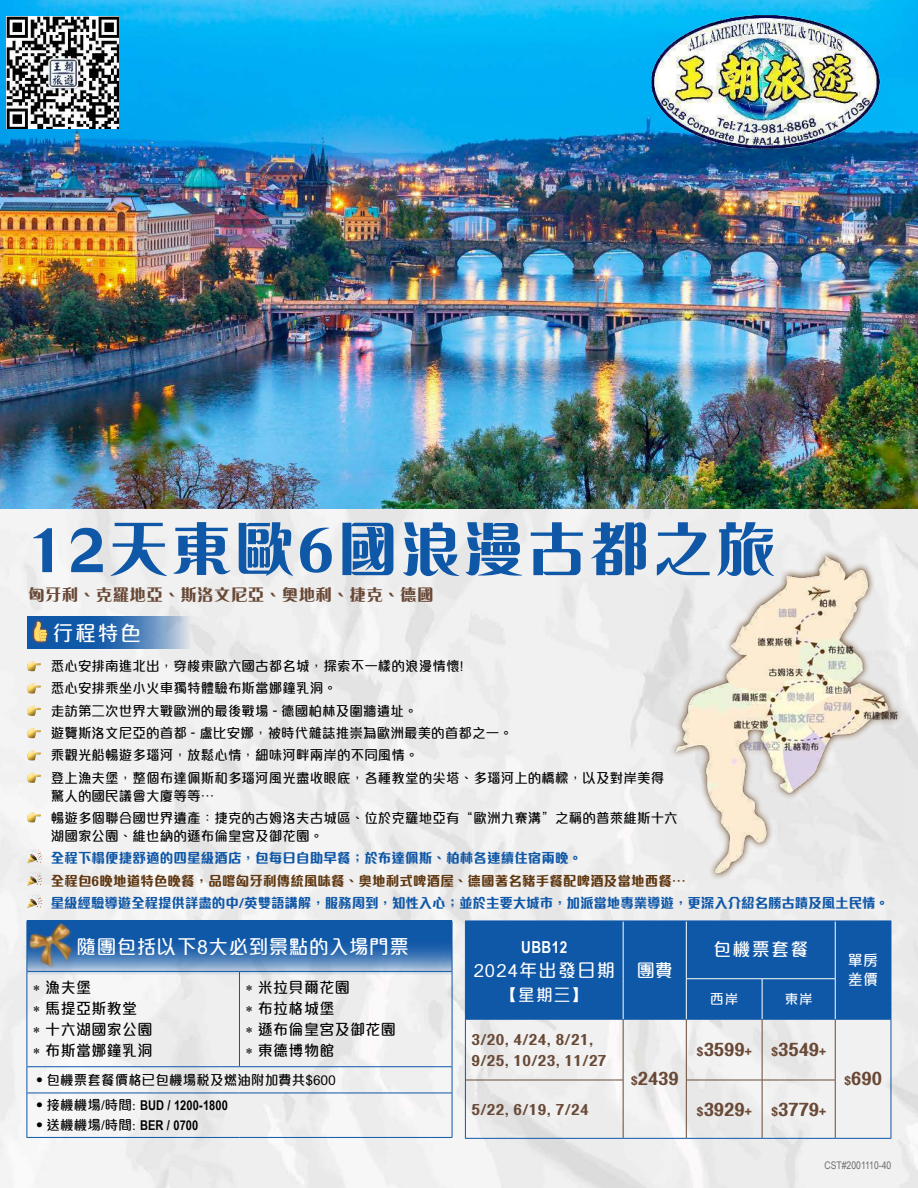
<style>
.page{position:relative;width:918px;height:1188px;background:#fff}
.page>*{position:absolute;margin:0;border:0;box-sizing:border-box;transform-origin:0 0}
.t1{font:800 60px "M Ellan HK";letter-spacing:.05em;color:#0f57a7}
.t2{font:500 21px "M Elle HK";color:#fff}
.t3{font:500 19.5px "M Elle HK";letter-spacing:.03em;color:#fff}
.t4{font:800 18px "M Elle HK";color:#694936}
.t5{font:500 18px "M Elle HK";letter-spacing:.075em;color:#fff}
.t6{font:800 16.5px "M Ellan HK";letter-spacing:.025em;color:#694936}
.t7{font:700 16.5px "Arial Narrow";letter-spacing:.025em;color:#fff}
.t8{font:500 16.5px "M Elle HK";color:#fff}
.t9{font:500 15px/21px "M Elle HK";letter-spacing:.025em;color:#000}
.t10{font:800 15px/21px "M Elle HK";letter-spacing:.025em;color:#694936}
.t11{font:500 15px/19.5px "M Elle HK";color:#fff}
.t12{font:500 13.5px/22.4px "M Elle HK";letter-spacing:.01em;color:#000}
.t13{font:800 13.5px "M Elle HK";letter-spacing:-.005em;color:#0f57a7}
.t14{font:800 13.5px "M Elle HK";letter-spacing:.01em;color:#603811}
.t15{font:700 13.5px "Arial Narrow";letter-spacing:.01em;color:#000}
.t16{font:500 13.5px "M Elle HK";color:#fff}
.t17{font:10.5px "Arial Narrow";color:#6b6b6b}
.s1{font-family:"M Elle HK";font-weight:500}
.s2{font-family:"Arial Narrow";font-weight:700}
.s3{font-size:12px}
</style>
<div class="page">
<img style="left:0;top:509px;width:918px;height:679px">
<img style="left:0;top:0;width:918px;height:509px">
<hr style="left:27px;top:972px;width:1px;height:95px;background:#0f57a7">
<svg style="left:27px;top:1067px;width:1px;height:26px"></svg>
<hr style="left:27px;top:1093px;width:1px;height:44px;background:#0f57a7">
<hr style="left:27px;top:1137px;width:212px;height:1px;background:#0f57a7">
<hr style="left:239px;top:1137px;width:213px;height:1px;background:#0f57a7">
<hr style="left:452px;top:921px;width:1px;height:50px;background:#0f57a7">
<hr style="left:239px;top:972px;width:1px;height:95px;background:#0f57a7">
<hr style="left:452px;top:971px;width:1px;height:96px;background:#0f57a7">
<hr style="left:27px;top:1066px;width:212px;height:1px;background:#0f57a7">
<hr style="left:239px;top:1066px;width:213px;height:1px;background:#0f57a7">
<svg style="left:452px;top:1067px;width:1px;height:26px"></svg>
<hr style="left:27px;top:1093px;width:212px;height:1px;background:#0f57a7">
<hr style="left:239px;top:1093px;width:213px;height:1px;background:#0f57a7">
<hr style="left:452px;top:1093px;width:1px;height:44px;background:#0f57a7">
<svg style="left:85px;top:921px;width:367px;height:54px"></svg>
<img style="left:22px;top:918px;width:63px;height:57px">
<svg style="left:27px;top:616px;width:165px;height:33px"></svg>
<svg style="left:31px;top:618px;width:20px;height:27px"></svg>
<div style="left:663px;top:547px;width:241px;height:334px;background:#ebebeb"></div>
<img style="left:668px;top:550px;width:230px;height:329px">
<div style="left:466px;top:922px;width:425px;height:97px;background:#0f57a7"></div>
<hr style="left:623px;top:1019px;width:1px;height:61px;background:#694936">
<hr style="left:686px;top:1019px;width:1px;height:61px;background:#694936">
<hr style="left:762px;top:1019px;width:1px;height:61px;background:#694936">
<hr style="left:835px;top:1019px;width:1px;height:61px;background:#694936">
<hr style="left:466px;top:1080px;width:157px;height:1px;background:#694936">
<hr style="left:623px;top:1080px;width:1px;height:58px;background:#694936">
<hr style="left:686px;top:1080px;width:76px;height:1px;background:#694936">
<hr style="left:686px;top:1080px;width:1px;height:58px;background:#694936">
<hr style="left:762px;top:1080px;width:73px;height:1px;background:#694936">
<hr style="left:762px;top:1080px;width:1px;height:58px;background:#694936">
<hr style="left:835px;top:1080px;width:1px;height:58px;background:#694936">
<hr style="left:466px;top:1019px;width:157px;height:1px;background:#0f57a7">
<hr style="left:623px;top:1019px;width:63px;height:1px;background:#0f57a7">
<hr style="left:835px;top:1019px;width:56px;height:1px;background:#0f57a7">
<hr style="left:686px;top:1019px;width:76px;height:1px;background:#0f57a7">
<hr style="left:762px;top:1019px;width:73px;height:1px;background:#0f57a7">
<hr style="left:623px;top:921px;width:1px;height:58px;background:#fff">
<hr style="left:623px;top:979px;width:1px;height:40px;background:#fff">
<hr style="left:686px;top:921px;width:1px;height:57px;background:#fff">
<hr style="left:835px;top:921px;width:1px;height:57px;background:#fff">
<hr style="left:686px;top:978px;width:76px;height:1px;background:#fff">
<hr style="left:686px;top:979px;width:1px;height:40px;background:#fff">
<hr style="left:762px;top:978px;width:73px;height:1px;background:#fff">
<hr style="left:762px;top:979px;width:1px;height:40px;background:#fff">
<hr style="left:835px;top:979px;width:1px;height:40px;background:#fff">
<hr style="left:465px;top:921px;width:158px;height:1px;background:#0f57a7">
<hr style="left:465px;top:921px;width:1px;height:58px;background:#0f57a7">
<hr style="left:623px;top:921px;width:63px;height:1px;background:#0f57a7">
<hr style="left:465px;top:979px;width:1px;height:40px;background:#0f57a7">
<hr style="left:686px;top:921px;width:76px;height:1px;background:#0f57a7">
<hr style="left:762px;top:921px;width:73px;height:1px;background:#0f57a7">
<hr style="left:835px;top:921px;width:56px;height:1px;background:#0f57a7">
<hr style="left:891px;top:921px;width:1px;height:58px;background:#0f57a7">
<hr style="left:891px;top:979px;width:1px;height:40px;background:#0f57a7">
<hr style="left:465px;top:1019px;width:1px;height:61px;background:#0f57a7">
<hr style="left:891px;top:1019px;width:1px;height:61px;background:#0f57a7">
<hr style="left:465px;top:1080px;width:1px;height:58px;background:#0f57a7">
<hr style="left:891px;top:1080px;width:1px;height:58px;background:#0f57a7">
<hr style="left:465px;top:1138px;width:158px;height:1px;background:#0f57a7">
<hr style="left:623px;top:1138px;width:63px;height:1px;background:#0f57a7">
<hr style="left:686px;top:1138px;width:76px;height:1px;background:#0f57a7">
<hr style="left:762px;top:1138px;width:73px;height:1px;background:#0f57a7">
<hr style="left:835px;top:1138px;width:56px;height:1px;background:#0f57a7">
<svg style="left:25px;top:657px;width:28px;height:262px;fill:#f1f1f1"></svg>
<img style="left:647px;top:11px;width:235px;height:140px">
<img style="left:7px;top:16px;width:112px;height:113px">
<svg style="left:34px;top:621px;width:14px;height:20px"></svg>
<h1 class="t1" style="left:28px;top:506px;width:749px">12天東歐6國浪漫古都之旅</h1>
<p class="t6" style="left:28px;top:583px;width:407px">匈牙利、克羅地亞、斯洛文尼亞、奧地利、捷克、德國</p>
<h2 class="t2" style="left:53px;top:623px;width:90px">行程特色</h2>
<p class="t12" style="left:51px;top:655px;width:615px">悉心安排南進北出，穿梭東歐六國古都名城，探索不一樣的浪漫情懷!<br>悉心安排乘坐小火車獨特體驗布斯當娜鐘乳洞。<br>走訪第二次世界大戰歐洲的最後戰場 - 德國柏林及圍牆遺址。<br>遊覽斯洛文尼亞的首都 - 盧比安娜，被時代雜誌推崇為歐洲最美的首都之一。<br>乘觀光船暢遊多瑙河，放鬆心情，細味河畔兩岸的不同風情。<br>登上漁夫堡，整個布達佩斯和多瑙河風光盡收眼底，各種教堂的尖塔、多瑙河上的橋樑，以及對岸美得</p>
<p class="t12" style="left:51px;top:785px;width:629px">驚人的國民議會大廈等等…<br>暢遊多個聯合國世界遺產：捷克的古姆洛夫古城區、位於克羅地亞有“歐洲九寨溝”之稱的普萊維斯十六</p>
<p class="t12" style="left:51px;top:825px;width:274px">湖國家公園、維也納的遜布倫皇宮及御花園。</p>
<p class="t13" style="left:51px;top:848px;width:533px">全程下榻便捷舒適的四星級酒店，包每日自助早餐；於布達佩斯、柏林各連續住宿兩晚。</p>
<p class="t14" style="left:51px;top:870px;width:636px">全程包6晚地道特色晚餐，品嚐匈牙利傳統風味餐、奧地利式啤酒屋、德國著名豬手餐配啤酒及當地西餐…</p>
<p class="t13" style="left:51px;top:893px;width:840px">星級經驗導遊全程提供詳盡的中/英雙語講解，服務周到，知性入心；並於主要大城市，加派當地專業導遊，更深入介紹名勝古蹟及風土民情。</p>
<h3 class="t3" style="left:77px;top:937px;width:334px">隨團包括以下8大必到景點的入場門票</h3>
<p class="t9" style="left:33px;top:977px;width:121px">∗ 漁夫堡<br>∗ 馬提亞斯教堂<br>∗ 十六湖國家公園∗ 布斯當娜鐘乳洞</p>
<p class="t9" style="left:245px;top:977px;width:152px">∗ 米拉貝爾花園<br>∗ 布拉格城堡<br>∗ 遜布倫皇宮及御花園∗ 東德博物館</p>
<p class="t12" style="left:33px;top:1069px;width:305px">•包機票套餐價格已包機場稅及燃油附加費共$600</p>
<p class="t15" style="left:33px;top:1100px;width:197px"><span class="s1">•接機機場/時間:</span> BUD / 1200-1800</p>
<p class="t12" style="left:33px;top:1114px;width:167px">•送機機場/時間: <span class="s2">BER / 0700</span></p>
<p class="t7" style="left:521px;top:941px;width:48px">UBB12</p>
<h3 class="t5" style="left:474px;top:961px;width:142px">2024年出發日期</h3>
<p class="t8" style="left:501px;top:987px;width:89px">【星期三】</p>
<p class="t10" style="left:471px;top:1029px;width:137px">3/20, 4/24, 8/21,<br>9/25, 10/23, 11/27</p>
<h3 class="t5" style="left:637px;top:961px;width:37px">團費</h3>
<h3 class="t4" style="left:631px;top:1071px;width:50px"><span class="s3">$</span>2439</h3>
<h3 class="t5" style="left:713px;top:941px;width:97px">包機票套餐</h3>
<p class="t16" style="left:710px;top:993px;width:30px">西岸</p>
<p class="t16" style="left:785px;top:993px;width:30px">東岸</p>
<h3 class="t4" style="left:697px;top:1042px;width:57px"><span class="s3">$</span>3599<span class="s3">+</span></h3>
<h3 class="t4" style="left:771px;top:1042px;width:57px"><span class="s3">$</span>3549<span class="s3">+</span></h3>
<p class="t10" style="left:471px;top:1099px;width:119px">5/22, 6/19, 7/24</p>
<h3 class="t4" style="left:697px;top:1101px;width:57px"><span class="s3">$</span>3929<span class="s3">+</span></h3>
<h3 class="t4" style="left:771px;top:1101px;width:57px"><span class="s3">$</span>3779<span class="s3">+</span></h3>
<p class="t11" style="left:848px;top:951px;width:32px">單房差價</p>
<h3 class="t4" style="left:844px;top:1071px;width:39px"><span class="s3">$</span>690</h3>
<p class="t17" style="left:825px;top:1159px;width:68px">CST#2001110-40</p>
</div>
